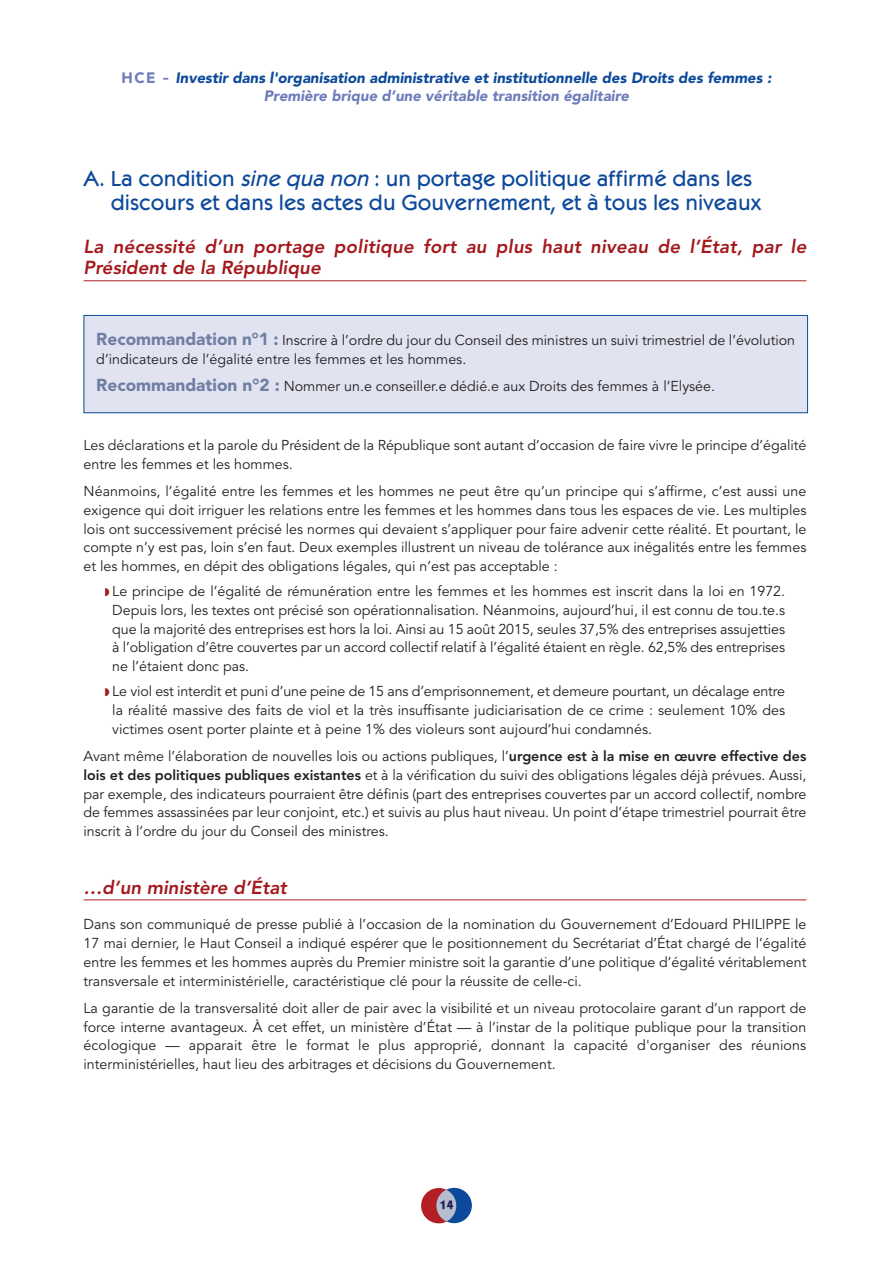
<style>
.page{position:relative;width:893px;height:1263px;background:#fff}
.page>*{position:absolute;margin:0;border:0;box-sizing:border-box;transform-origin:0 0}
.t1{font:22.5px/24px "Kabel Md ITC";color:#0d499a}
.t2{font:italic 800 18.75px/21.8px "Avenir";letter-spacing:.01em;color:#a3191d}
.t3{font:italic 900 15px/18px "Avenir";color:#0d499a;text-align:center}
.t4{font:14.25px/18.8px "Avenir";color:#231f20;text-align:justify}
.t5{font:700 12.75px "Kabel Md ITC";color:#211e53}
.s1{font-style:normal;color:#6f7ebb}
.s2{font-family:"Avenir Next";font-weight:800;font-style:normal;color:#6f7ebb}
.s3{color:#6d7dba}
.s4{font-style:italic}
.s5{font-weight:900;font-size:17.25px;color:#6f7ea3}
.s6{font-weight:800}
</style>
<div class="page">
<div style="left:421px;top:1188px;width:35px;height:35px;background:#b31f23;border-radius:50%"></div>
<div style="left:437px;top:1188px;width:35px;height:35px;background:#0d499a;border-radius:50%"></div>
<hr style="left:84px;top:280px;width:722px;height:1px;background:#b31f23">
<hr style="left:84px;top:900px;width:722px;height:1px;background:#b31f23">
<svg style="left:436px;top:1190px;width:20px;height:31px"></svg>
<div style="left:84px;top:316px;width:723px;height:96px;background:#e1e3f1"></div>
<div style="left:84px;top:315px;width:724px;height:98px;border:1px solid #0d499a"></div>
<p class="t3" style="left:121px;top:69px;width:651px"><span class="s1">HCE</span> <span class="s2">–</span> Investir dans l'organisation administrative et institutionnelle des Droits des femmes :<br><span class="s3">Première brique d’une véritable transition égalitaire</span></p>
<h1 class="t1" style="left:111px;top:166px;width:652px;text-indent:-27px">A. La condition <span class="s4">sinequanon</span>: un portage politique affirmé dans les discours et dans les actes du Gouvernement, et à tous les niveaux</h1>
<h2 class="t2" style="left:84px;top:235px;width:724px">La nécessité d’un portage politique fort au plus haut niveau de l’État, par le<br>Président de la République</h2>
<p class="t4" style="left:96px;top:331px;width:700px"><span class="s5">Recommandation n°1 :</span> Inscrire à l’ordre du jour du Conseil des ministres un suivi trimestriel de l’évolution d’indicateurs de l’égalité entre les femmes et les hommes.</p>
<p class="t4" style="left:96px;top:377px;width:620px"><span class="s5">Recommandation n°2 :</span> Nommer un.e conseiller.e dédié.e aux Droits des femmes à l’Elysée.</p>
<p class="t4" style="left:84px;top:436px;width:724px">Les déclarations et la parole du Président de la République sont autant d’occasion de faire vivre le principe d’égalité entre les femmes et les hommes.</p>
<p class="t4" style="left:84px;top:482px;width:724px">Néanmoins, l’égalité entre les femmes et les hommes ne peut être qu’un principe qui s’affirme, c’est aussi une exigence qui doit irriguer les relations entre les femmes et les hommes dans tous les espaces de vie. Les multiples lois ont successivement précisé les normes qui devaient s’appliquer pour faire advenir cette réalité. Et pourtant, le compte n’y est pas, loin s’en faut. Deux exemples illustrent un niveau de tolérance aux inégalités entre les femmes et les hommes, en dépit des obligations légales, qui n’est pas acceptable :</p>
<p class="t4" style="left:112px;top:582px;width:674px">Le principe de l’égalité de rémunération entre les femmes et les hommes est inscrit dans la loi en 1972.<br>Depuis lors, les textes ont précisé son opérationnalisation. Néanmoins, aujourd’hui, il est connu de tou.te.s que la majorité des entreprises est hors la loi. Ainsi au 15 août 2015, seules 37,5% des entreprises assujetties à l’obligation d’être couvertes par un accord collectif relatif à l’égalité étaient en règle. 62,5% des entreprises ne l’étaient donc pas.</p>
<p class="t4" style="left:112px;top:682px;width:674px">Le viol est interdit et puni d’une peine de 15 ans d’emprisonnement, et demeure pourtant, un décalage entre la réalité massive des faits de viol et la très insuffisante judiciarisation de ce crime : seulement 10% des victimes osent porter plainte et à peine 1% des violeurs sont aujourd’hui condamnés.</p>
<p class="t4" style="left:84px;top:747px;width:724px">Avant même l’élaboration de nouvelles lois ou actions publiques, l’<span class="s6">urgence est à la mise en œuvre effective des lois et des politiques publiques existantes</span> et à la vérification du suivi des obligations légales déjà prévues. Aussi, par exemple, des indicateurs pourraient être définis (part des entreprises couvertes par un accord collectif, nombre de femmes assassinées par leur conjoint, etc.) et suivis au plus haut niveau. un point d’étape trimestriel pourrait être inscrit à l’ordre du jour du Conseil des ministres.</p>
<h2 class="t2" style="left:84px;top:876px;width:205px">…d’un ministère d’État</h2>
<p class="t4" style="left:84px;top:915px;width:724px">Dans son communiqué de presse publié à l’occasion de la nomination du Gouvernement d’Edouard PHILIPPE le 17 mai dernier, le Haut Conseil a indiqué espérer que le positionnement du Secrétariat d’État chargé de l’égalité entre les femmes et les hommes auprès du Premier ministre soit la garantie d’une politique d’égalité véritablement transversale et interministérielle, caractéristique clé pour la réussite de celle-ci.</p>
<p class="t4" style="left:83px;top:999px;width:724px">La garantie de la transversalité doit aller de pair avec la visibilité et un niveau protocolaire garant d’un rapport de force interne avantageux. À cet effet, un ministère d’État — à l’instar de la politique publique pour la transition écologique — apparait être le format le plus approprié, donnant la capacité d'organiser des réunions interministérielles, haut lieu des arbitrages et décisions du Gouvernement.</p>
<p class="t5" style="left:439px;top:1197px;width:15px">14</p>
</div>
